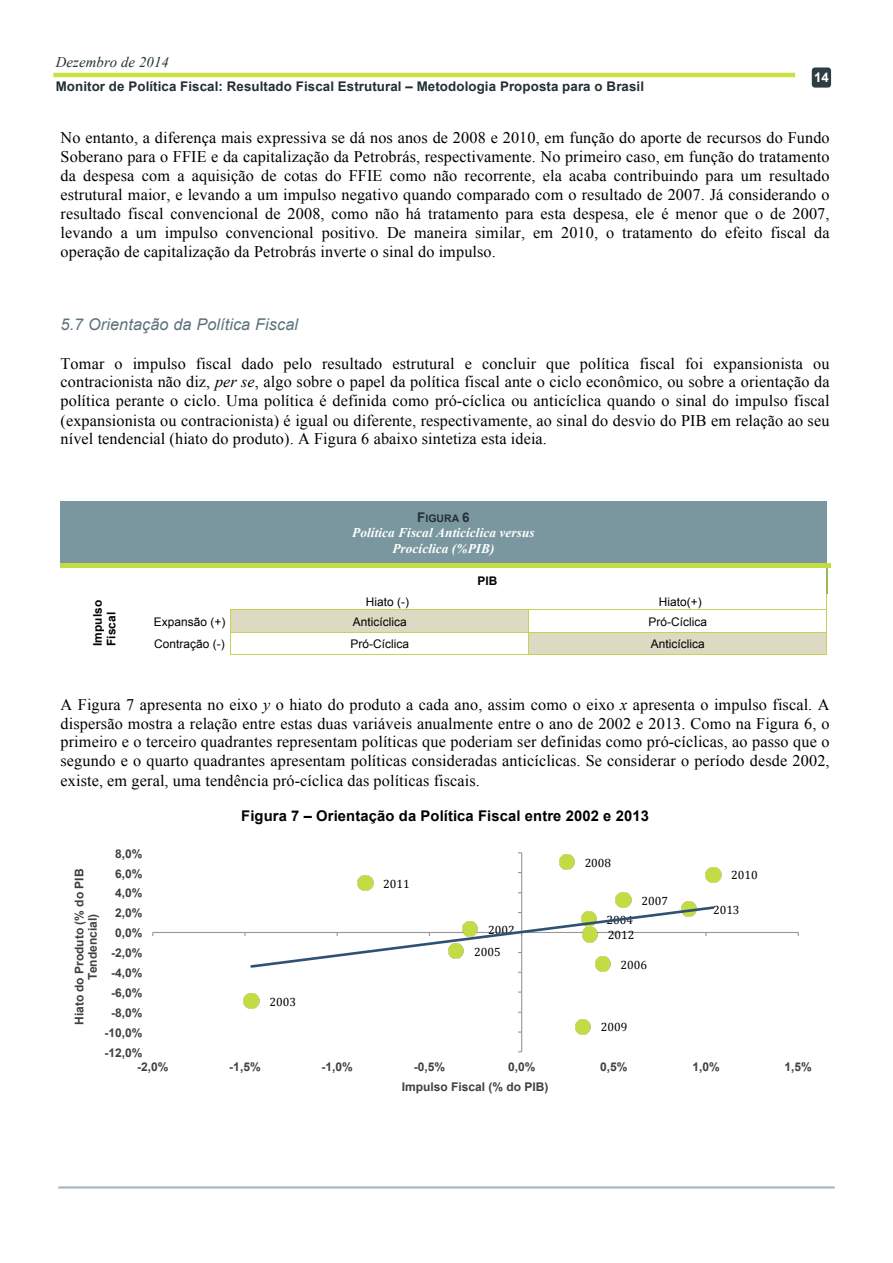
<style>
.page{position:relative;width:893px;height:1263px;background:#fff}
.page>*{position:absolute;margin:0;border:0;box-sizing:border-box;transform-origin:0 0}
.t1{font:16.2px/18.9px "Times New Roman";letter-spacing:.01em;color:#000;text-align:justify}
.t2{font:italic 16.2px "Arial";letter-spacing:.01em;color:#5b737c}
.t3{font:700 14.7px "Arial";letter-spacing:.01em;color:#000}
.t4{font:italic 14.7px "Times New Roman";letter-spacing:.01em;color:#222f33}
.t5{font:700 13.35px "Arial";letter-spacing:.01em;color:#222f33}
.t6{font:italic 700 13.35px/15.5px "Times New Roman";letter-spacing:.005em;color:#fff;text-align:center}
.t7{font:700 13.35px "Arial";color:#fff}
.t8{font:700 12px/13.5px "Arial";color:#404040;text-align:center}
.t9{font:12px "Cambria";color:#000}
.t10{font:11.85px "Arial";letter-spacing:.005em;color:#000}
.t11{font:700 11.85px/13.6px "Arial";letter-spacing:.005em;color:#000}
.t12{font:700 10.5px "Arial";letter-spacing:.005em;color:#252f34}
.s1{font-style:italic}
.s2{font-size:13.35px}
</style>
<div class="page">
<div style="left:811px;top:68px;width:20px;height:20px;background:#303c44;border-radius:3px"></div>
<hr style="left:53px;top:73px;width:742px;height:4px;background:#cce046">
<hr style="left:58px;top:1186px;width:776px;height:3px;background:#a1bbc4">
<div style="left:60px;top:501px;width:766px;height:63px;background:#7a979f"></div>
<hr style="left:60px;top:564px;width:88px;height:4px;background:#c3dc43">
<svg style="left:148px;top:564px;width:5px;height:4px"></svg>
<hr style="left:153px;top:564px;width:672px;height:4px;background:#c3dc43">
<svg style="left:825px;top:564px;width:5px;height:5px"></svg>
<hr style="left:825px;top:568px;width:2px;height:26px;background:#9bbb59">
<div style="left:231px;top:610px;width:297px;height:22px;background:#ddd9c3"></div>
<hr style="left:242px;top:609px;width:286px;height:1px;background:#c4d353">
<hr style="left:534px;top:609px;width:292px;height:1px;background:#c4d353">
<div style="left:529px;top:633px;width:297px;height:21px;background:#ddd9c3"></div>
<hr style="left:231px;top:632px;width:297px;height:1px;background:#c4d353">
<hr style="left:529px;top:632px;width:297px;height:1px;background:#c4d353">
<svg style="left:230px;top:609px;width:12px;height:46px"></svg>
<hr style="left:231px;top:654px;width:297px;height:1px;background:#c4d353">
<svg style="left:528px;top:609px;width:6px;height:46px"></svg>
<hr style="left:529px;top:654px;width:297px;height:1px;background:#c4d353">
<svg style="left:826px;top:594px;width:1px;height:61px"></svg>
<hr style="left:521px;top:853px;width:1px;height:199px;background:#989898">
<hr style="left:153px;top:932px;width:645px;height:1px;background:#989898">
<img style="left:244px;top:994px;width:15px;height:15px">
<img style="left:616px;top:892px;width:15px;height:13px">
<img style="left:559px;top:854px;width:15px;height:15px">
<img style="left:575px;top:1019px;width:15px;height:15px">
<img style="left:705px;top:867px;width:16px;height:15px">
<img style="left:357px;top:876px;width:16px;height:15px">
<img style="left:682px;top:901px;width:14px;height:4px">
<svg style="left:244px;top:905px;width:471px;height:68px"></svg>
<p class="t4" style="left:56px;top:54px;width:115px">Dezembro de 2014</p>
<p class="t5" style="left:56px;top:79px;width:590px">Monitor de Política Fiscal: Resultado Fiscal Estrutural – Metodologia Proposta para o Brasil</p>
<p class="t7" style="left:814px;top:70px;width:16px">14</p>
<p class="t1" style="left:61px;top:128px;width:770px">No entanto, a diferença mais expressiva se dá nos anos de 2008 e 2010, em função do aporte de recursos do Fundo Soberano para o FFIE e da capitalização da Petrobrás, respectivamente. No primeiro caso, em função do tratamento da despesa com a aquisição de cotas do FFIE como não recorrente, ela acaba contribuindo para um resultado estrutural maior, e levando a um impulso negativo quando comparado com o resultado de 2007. Já considerando o resultado fiscal convencional de 2008, como não há tratamento para esta despesa, ele é menor que o de 2007, levando a um impulso convencional positivo. De maneira similar, em 2010, o tratamento do efeito fiscal da operação de capitalização da Petrobrás inverte o sinal do impulso.</p>
<p class="t2" style="left:61px;top:316px;width:239px">5.7 Orientação da Política Fiscal</p>
<p class="t1" style="left:61px;top:354px;width:770px">Tomar o impulso fiscal dado pelo resultado estrutural e concluir que política fiscal foi expansionista ou contracionista não diz, <span class="s1">per se</span>, algo sobre o papel da política fiscal ante o ciclo econômico, ou sobre a orientação da política perante o ciclo. Uma política é definida como pró-cíclica ou anticíclica quando o sinal do impulso fiscal (expansionista ou contracionista) é igual ou diferente, respectivamente, ao sinal do desvio do PIB em relação ao seu nível tendencial (hiato do produto). A Figura 6 abaixo sintetiza esta ideia.</p>
<p class="t12" style="left:417px;top:512px;width:54px"><span class="s2">F</span>IGURA <span class="s2">6</span></p>
<p class="t6" style="left:352px;top:525px;width:184px">Política Fiscal Anticíclica versus<br>Procíclica (%PIB)</p>
<p class="t11" style="left:91px;top:646px;width:47px;rotate:-90deg">Impulso<br>Fiscal</p>
<p class="t11" style="left:477px;top:574px;width:21px">PIB</p>
<p class="t10" style="left:366px;top:595px;width:45px">Hiato (-)</p>
<p class="t10" style="left:658px;top:595px;width:44px">Hiato(+)</p>
<p class="t10" style="left:154px;top:615px;width:73px">Expansão (+)</p>
<p class="t10" style="left:353px;top:615px;width:55px">Anticíclica</p>
<p class="t10" style="left:648px;top:615px;width:60px">Pró-Cíclica</p>
<p class="t10" style="left:154px;top:637px;width:72px">Contração (-)</p>
<p class="t10" style="left:350px;top:637px;width:60px">Pró-Cíclica</p>
<p class="t10" style="left:650px;top:637px;width:55px">Anticíclica</p>
<p class="t1" style="left:61px;top:695px;width:770px">A Figura 7 apresenta no eixo <span class="s1">y</span> o hiato do produto a cada ano, assim como o eixo <span class="s1">x</span> apresenta o impulso fiscal. A dispersão mostra a relação entre estas duas variáveis anualmente entre o ano de 2002 e 2013. Como na Figura 6, o primeiro e o terceiro quadrantes representam políticas que poderiam ser definidas como pró-cíclicas, ao passo que o segundo e o quarto quadrantes apresentam políticas consideradas anticíclicas. Se considerar o período desde 2002, existe, em geral, uma tendência pró-cíclica das políticas fiscais.</p>
<p class="t3" style="left:241px;top:807px;width:409px">Figura 7 – Orientação da Política Fiscal entre 2002 e 2013</p>
<p class="t8" style="left:72px;top:1025px;width:158px;rotate:-90deg">Hiato do Produto (% do PIB<br>Tendencial)</p>
<p class="t8" style="left:115px;top:847px;width:29px">8,0%</p>
<p class="t8" style="left:115px;top:867px;width:29px">6,0%</p>
<p class="t8" style="left:115px;top:887px;width:29px">4,0%</p>
<p class="t8" style="left:115px;top:906px;width:29px">2,0%</p>
<p class="t8" style="left:115px;top:926px;width:29px">0,0%</p>
<p class="t8" style="left:111px;top:946px;width:33px">-2,0%</p>
<p class="t8" style="left:111px;top:966px;width:33px">-4,0%</p>
<p class="t8" style="left:111px;top:986px;width:33px">-6,0%</p>
<p class="t8" style="left:111px;top:1006px;width:33px">-8,0%</p>
<p class="t8" style="left:104px;top:1026px;width:40px">-10,0%</p>
<p class="t8" style="left:104px;top:1046px;width:40px">-12,0%</p>
<p class="t9" style="left:269px;top:994px;width:28px">2003</p>
<p class="t9" style="left:383px;top:876px;width:28px">2011</p>
<p class="t9" style="left:488px;top:923px;width:28px">2002</p>
<p class="t9" style="left:474px;top:944px;width:28px">2005</p>
<p class="t9" style="left:584px;top:855px;width:28px">2008</p>
<p class="t9" style="left:606px;top:913px;width:28px">2004</p>
<p class="t9" style="left:608px;top:928px;width:28px">2012</p>
<p class="t9" style="left:641px;top:893px;width:28px">2007</p>
<p class="t9" style="left:620px;top:958px;width:28px">2006</p>
<p class="t9" style="left:600px;top:1020px;width:28px">2009</p>
<p class="t9" style="left:731px;top:868px;width:28px">2010</p>
<p class="t9" style="left:713px;top:902px;width:28px">2013</p>
<p class="t8" style="left:137px;top:1060px;width:33px">-2,0%</p>
<p class="t8" style="left:229px;top:1060px;width:33px">-1,5%</p>
<p class="t8" style="left:321px;top:1060px;width:33px">-1,0%</p>
<p class="t8" style="left:414px;top:1060px;width:33px">-0,5%</p>
<p class="t8" style="left:508px;top:1060px;width:29px">0,0%</p>
<p class="t8" style="left:600px;top:1060px;width:29px">0,5%</p>
<p class="t8" style="left:692px;top:1060px;width:29px">1,0%</p>
<p class="t8" style="left:784px;top:1060px;width:29px">1,5%</p>
<p class="t8" style="left:402px;top:1080px;width:148px">Impulso Fiscal (% do PIB)</p>
</div>
